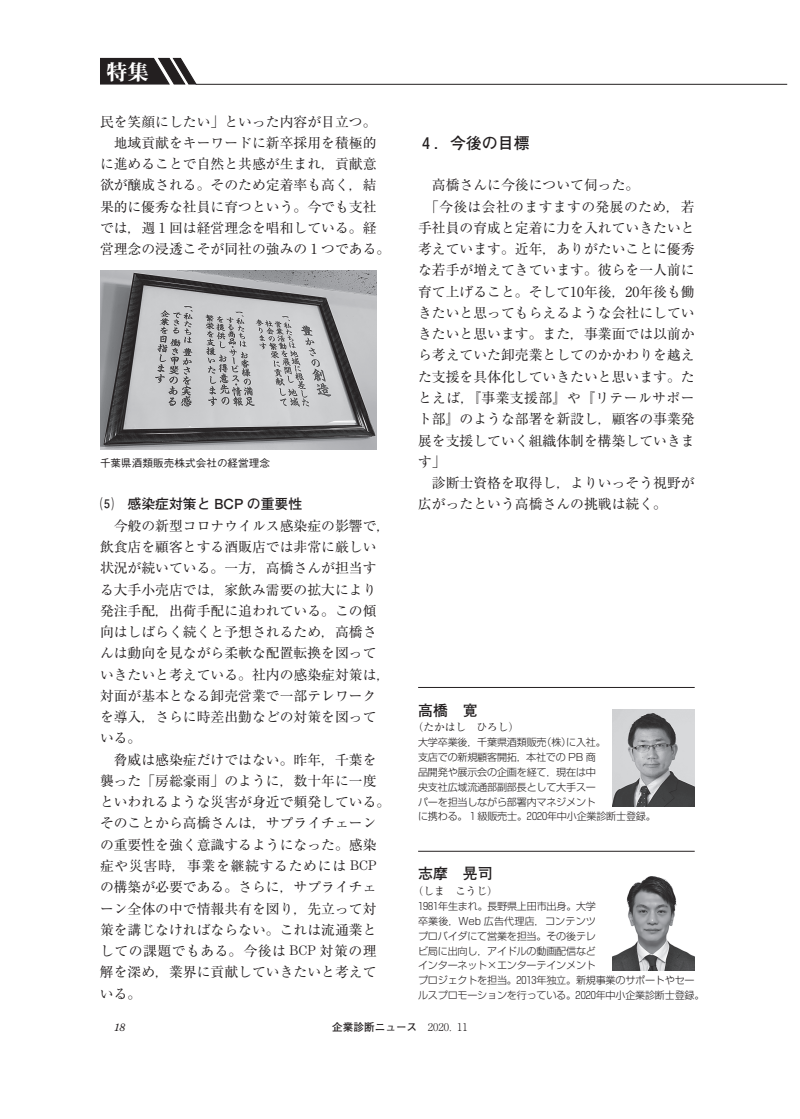
<style>
.page{position:relative;width:800px;height:1119px;background:#fff}
.page>*{position:absolute;margin:0;border:0;box-sizing:border-box;transform-origin:0 0}
.t1{font:21.3px "Midashi Min Pr 6 MA31";color:#fff}
.t2{font:700 15.9px "Futo Go B101 Pr 6";color:#231f20}
.t3{font:700 14.85px "Futo Go B101 Pr 6";color:#231f20}
.t4{font:13.8px/21.3px "Ryumin Pr 6";color:#231f20}
.t5{font:700 13.8px "Futo Go B101 Pr 6";color:#231f20}
.t6{font:10.65px "Ryumin Pr 6";color:#231f20}
.t7{font:700 10.65px "Futo Go B101 Pro";color:#231f20}
.t8{font:500 10.65px "Gothic BBB Pr 6";color:#231f20}
.t9{font:italic 10.65px "Century Old Style Std";color:#231f20}
.t10{font:300 10.05px/14.9px "Shin Go Pr 6";letter-spacing:-.025em;color:#231f20}
.s1{font-family:"Century Std";font-weight:300}
.s2{font-family:"Hankaku Num Ftg";font-weight:400}
.s3{font-family:"Hankaku Num Sgl";font-weight:400}
.s4{font-family:"Ryumin Pro";font-weight:300}
</style>
<div class="page">
<svg style="left:100px;top:57px;width:98px;height:28px;background:#4f4c4d"></svg>
<hr style="left:196px;top:84px;width:591px;height:1px;background:#231f20">
<img style="left:100px;top:270px;width:276px;height:179px">
<img style="left:612px;top:709px;width:82px;height:97px">
<hr style="left:418px;top:687px;width:276px;height:1px;background:#231f20">
<img style="left:612px;top:876px;width:82px;height:94px">
<hr style="left:418px;top:850px;width:276px;height:1px;background:#231f20">
<h1 class="t1" style="left:106px;top:55px;width:44px">特集</h1>
<p class="t4" style="left:100px;top:110px;width:292px">民を笑顔にしたい」といった内容が目立つ。　地域貢献をキーワードに新卒採用を積極的に進めることで自然と共感が生まれ，貢献意欲が醸成される。そのため定着率も高く，結果的に優秀な社員に育つという。今でも支社では，週 1 回は経営理念を唱和している。経営理念の浸透こそが同社の強みの 1 つである。</p>
<p class="t8" style="left:100px;top:454px;width:172px">千葉県酒類販売株式会社の経営理念</p>
<p class="t5" style="left:100px;top:493px;width:204px">⑸　感染症対策と BCP の重要性</p>
<p class="t4" style="left:100px;top:514px;width:292px">　今般の新型コロナウイルス感染症の影響で，飲食店を顧客とする酒販店では非常に厳しい状況が続いている。一方，高橋さんが担当する大手小売店では，家飲み需要の拡大により発注手配，出荷手配に追われている。この傾向はしばらく続くと予想されるため，高橋さんは動向を見ながら柔軟な配置転換を図っていきたいと考えている。社内の感染症対策は，対面が基本となる卸売営業で一部テレワークを導入，さらに時差出勤などの対策を図っている。<br>　脅威は感染症だけではない。昨年，千葉を襲った「房総豪雨」のように，数十年に一度といわれるような災害が身近で頻発している。そのことから高橋さんは，サプライチェーンの重要性を強く意識するようになった。感染症や災害時，事業を継続するためには <span class="s1">BCP</span>の構築が必要である。さらに，サプライチェーン全体の中で情報共有を図り，先立って対策を講じなければならない。これは流通業としての課題でもある。今後は <span class="s1">BCP</span> 対策の理解を深め，業界に貢献していきたいと考えている。</p>
<p class="t2" style="left:422px;top:130px;width:109px"><span class="s2">4</span> ．今後の目標</p>
<p class="t4" style="left:418px;top:174px;width:278px">　高橋さんに今後について伺った。<br>　「今後は会社のますますの発展のため，若手社員の育成と定着に力を入れていきたいと考えています。近年，ありがたいことに優秀な若手が増えてきています。彼らを一人前に育て上げること。そして10年後，20年後も働きたいと思ってもらえるような会社にしていきたいと思います。また，事業面では以前から考えていた卸売業としてのかかわりを越えた支援を具体化していきたいと思います。たとえば，『事業支援部』や『リテールサポート部』のような部署を新設し，顧客の事業発展を支援していく組織体制を構築していきます」<br>　診断士資格を取得し，よりいっそう視野が広がったという高橋さんの挑戦は続く。</p>
<p class="t3" style="left:418px;top:698px;width:61px">高橋　寛</p>
<p class="t6" style="left:412px;top:718px;width:108px">（たかはし　ひろし）</p>
<p class="t10" style="left:418px;top:733px;width:189px">大学卒業後，千葉県酒類販売（株）に入社。支店での新規顧客開拓，本社での PB 商品開発や展示会の企画を経て，現在は中央支社広域流通部副部長として大手スーパーを担当しながら部署内マネジメント</p>
<p class="t10" style="left:418px;top:808px;width:239px">に携わる。 <span class="s3">1</span> 級販売士。<span class="s3">2020</span>年中小企業診断士登録。</p>
<p class="t3" style="left:418px;top:861px;width:76px">志摩　晃司</p>
<p class="t6" style="left:412px;top:882px;width:87px">（しま　こうじ）</p>
<p class="t10" style="left:418px;top:897px;width:179px;text-align:justify"><span class="s3">1981</span>年生まれ。長野県上田市出身。大学卒業後，Web 広告代理店，コンテンツプロバイダにて営業を担当。その後テレビ局に出向し，アイドルの動画配信などインターネット×エンターテインメント</p>
<p class="t10" style="left:418px;top:972px;width:288px">プロジェクトを担当。<span class="s3">2013</span>年独立。新規事業のサポートやセールスプロモーションを行っている。<span class="s3">2020</span>年中小企業診断士登録。</p>
<p class="t9" style="left:114px;top:1019px;width:13px">18</p>
<p class="t7" style="left:332px;top:1018px;width:137px">企業診断ニュース　<span class="s4">2020．11</span></p>
</div>
